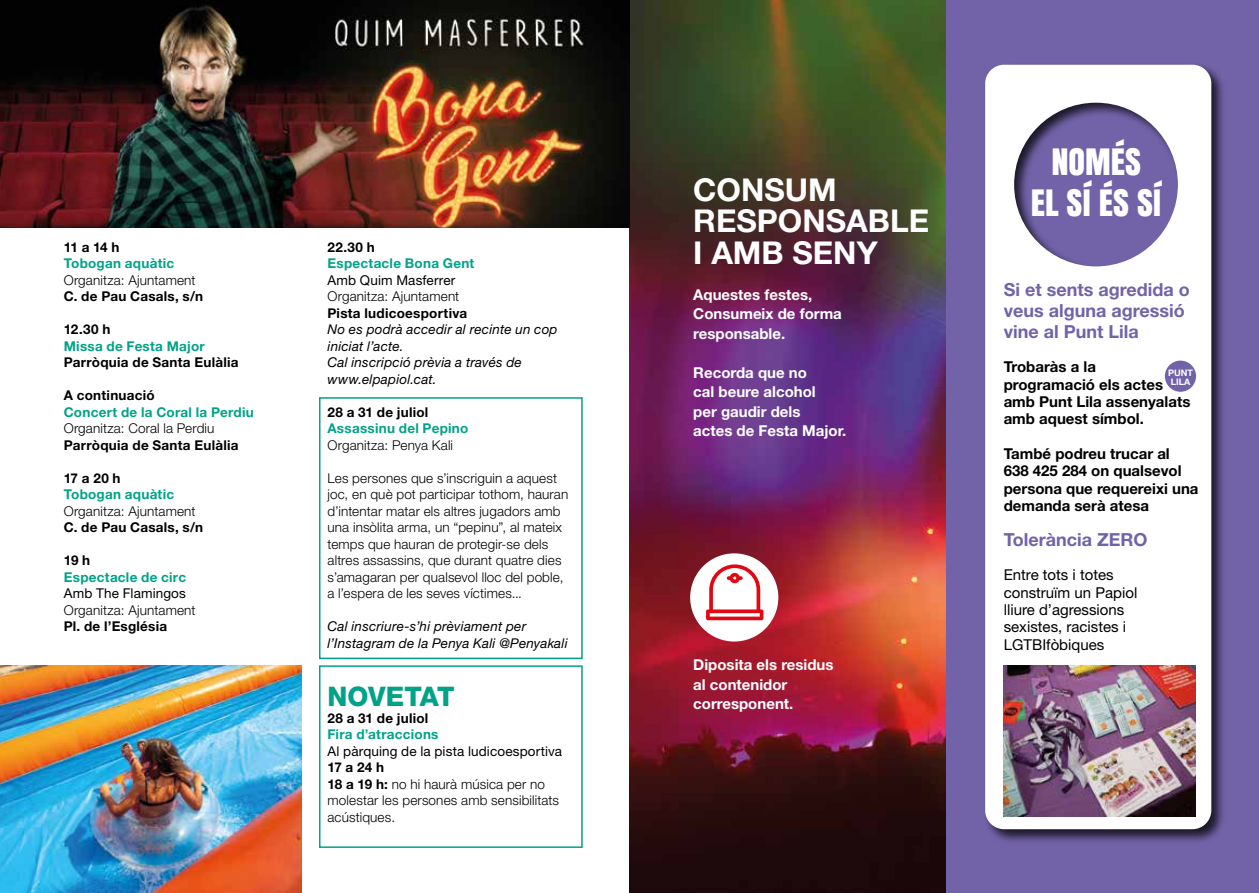
<style>
.page{position:relative;width:1259px;height:893px;background:#fff}
.page>*{position:absolute;margin:0;border:0;box-sizing:border-box;transform-origin:0 0}
.t1{font:34.05px/41px "Anton";color:#fff;text-align:center}
.t2{font:700 31.5px/31.5px "Helvetica Neue LT Std";color:#fff}
.t3{font:800 27px "Helvetica Neue LT Std";letter-spacing:-.01em;color:#00a388}
.t4{font:700 18px/21px "Helvetica Neue LT Std";color:#7263a9}
.t5{font:700 15px/17.2px "Helvetica Neue LT Std";color:#000}
.t6{font:700 15px/19.5px "Helvetica Neue LT Std";color:#fff}
.t7{font:15px/17.2px "Helvetica Neue LT Std";color:#000}
.t8{font:300 13.5px/16.5px "Helvetica Neue LT Std";letter-spacing:.01em;color:#000}
.t9{font:700 13.5px "Helvetica Neue LT Std";letter-spacing:.02em;color:#000}
.t10{font:italic 13.5px/16.5px "Helvetica Neue LT Std";letter-spacing:.015em;color:#000}
.t11{font:700 13.5px "Helvetica Neue LT Std";letter-spacing:.02em;color:#00a388}
.t12{font:13.5px "Helvetica Neue LT Std";letter-spacing:.01em;color:#000}
.t13{font:700 9px/9px "Helvetica Neue LT Std";color:#fff}
.s1{font-weight:700}
</style>
<div class="page">
<img style="left:629px;top:0;width:317px;height:893px">
<div style="left:946px;top:0;width:313px;height:893px;background:#7263a9"></div>
<div style="left:982px;top:62px;width:244px;height:782px;background:#000;opacity:.75"></div>
<svg style="left:985px;top:65px;width:226px;height:764px;background:#e8e6f0"></svg>
<div style="left:690px;top:553px;width:88px;height:88px;background:#fff;border-radius:50%"></div>
<svg style="left:706px;top:564px;width:57px;height:56px"></svg>
<div style="left:1164px;top:361px;width:32px;height:31px;background:#7263a9;border-radius:50%"></div>
<img style="left:0;top:665px;width:302px;height:228px">
<img style="left:0;top:0;width:629px;height:227px">
<img style="left:1003px;top:665px;width:192px;height:151px">
<div style="left:319px;top:665px;width:264px;height:183px;border:2px solid #00a388"></div>
<div style="left:319px;top:397px;width:264px;height:262px;border:2px solid #00a388"></div>
<p class="t9" style="left:64px;top:239px;width:57px">11 a 14 h</p>
<p class="t11" style="left:64px;top:255px;width:112px">Tobogan aquàtic</p>
<p class="t8" style="left:64px;top:272px;width:133px">Organitza: Ajuntament</p>
<p class="t9" style="left:64px;top:288px;width:141px">C. de Pau Casals, s/n</p>
<p class="t9" style="left:64px;top:321px;width:48px">12.30 h</p>
<p class="t11" style="left:64px;top:338px;width:143px">Missa de Festa Major</p>
<p class="t9" style="left:64px;top:354px;width:176px">Parròquia de Santa Eulàlia</p>
<p class="t9" style="left:64px;top:387px;width:92px">A continuació</p>
<p class="t11" style="left:64px;top:404px;width:192px">Concert de la Coral la Perdiu</p>
<p class="t8" style="left:64px;top:420px;width:152px">Organitza: Coral la Perdiu</p>
<p class="t9" style="left:64px;top:437px;width:176px">Parròquia de Santa Eulàlia</p>
<p class="t9" style="left:64px;top:470px;width:58px">17 a 20 h</p>
<p class="t11" style="left:64px;top:486px;width:112px">Tobogan aquàtic</p>
<p class="t8" style="left:64px;top:502px;width:133px">Organitza: Ajuntament</p>
<p class="t9" style="left:64px;top:519px;width:141px">C. de Pau Casals, s/n</p>
<p class="t9" style="left:64px;top:552px;width:28px">19 h</p>
<p class="t11" style="left:64px;top:569px;width:124px">Espectacle de circ</p>
<p class="t12" style="left:64px;top:585px;width:124px">Amb The Flamingos</p>
<p class="t8" style="left:64px;top:601px;width:133px">Organitza: Ajuntament</p>
<p class="t9" style="left:64px;top:618px;width:105px">Pl. de l’Església</p>
<p class="t9" style="left:327px;top:239px;width:49px">22.30 h</p>
<p class="t11" style="left:327px;top:255px;width:148px">Espectacle Bona Gent</p>
<p class="t12" style="left:327px;top:272px;width:129px">Amb Quim Masferrer</p>
<p class="t8" style="left:327px;top:288px;width:133px">Organitza: Ajuntament</p>
<p class="t9" style="left:327px;top:305px;width:141px">Pista ludicoesportiva</p>
<p class="t10" style="left:327px;top:321px;width:232px">No es podrà accedir al recinte un cop iniciat l’acte.<br>Cal inscripció prèvia a través de www.elpapiol.cat.</p>
<p class="t9" style="left:327px;top:404px;width:102px">28 a 31 de juliol</p>
<p class="t11" style="left:327px;top:420px;width:142px">Assassinu del Pepino</p>
<p class="t8" style="left:327px;top:436px;width:127px">Organitza: Penya Kali</p>
<p class="t8" style="left:327px;top:469px;width:242px">Les persones que s’inscriguin a aquest joc, en què pot participar tothom, hauran d’intentar matar els altres jugadors amb una insòlita arma, un “pepinu”, al mateix temps que hauran de protegir-se dels altres assassins, que durant quatre dies s’amagaran per qualsevol lloc del poble, a l’espera de les seves víctimes...</p>
<p class="t10" style="left:327px;top:618px;width:242px">Cal inscriure-s’hi prèviament per l’Instagram de la Penya Kali @Penyakali</p>
<h3 class="t3" style="left:327px;top:681px;width:129px">NOVETAT</h3>
<p class="t9" style="left:327px;top:710px;width:102px">28 a 31 de juliol</p>
<p class="t11" style="left:327px;top:726px;width:113px">Fira d’atraccions</p>
<p class="t12" style="left:327px;top:743px;width:236px">Al pàrquing de la pista ludicoesportiva</p>
<p class="t8" style="left:327px;top:759px;width:233px"><span class="s1">17 a 24 h<br>18 a 19 h:</span> no hi haurà música per no molestar les persones amb sensibilitats acústiques.</p>
<h2 class="t2" style="left:693px;top:173px;width:237px">CONSUM<br>RESPONSABLE<br>I AMB SENY</h2>
<p class="t6" style="left:693px;top:284px;width:150px">Aquestes festes,<br>Consumeix de forma responsable.</p>
<p class="t6" style="left:693px;top:362px;width:155px">Recorda que no<br>cal beure alcohol<br>per gaudir dels<br>actes de Festa Major.</p>
<p class="t6" style="left:693px;top:655px;width:142px">Diposita els residus al contenidor corresponent.</p>
<h1 class="t1" style="left:1031px;top:140px;width:132px">NOMÉS<br>EL SÍ ÉS SÍ</h1>
<h3 class="t4" style="left:1003px;top:278px;width:187px">Si et sents agredida o veus alguna agressió vine al Punt Lila</h3>
<p class="t5" style="left:1003px;top:358px;width:188px">Trobaràs a la programació els actes amb Punt Lila assenyalats amb aquest símbol.</p>
<p class="t5" style="left:1003px;top:445px;width:196px">També podreu trucar al<br>638 425 284 on qualsevol persona que requereixi una demanda serà atesa</p>
<h3 class="t4" style="left:1003px;top:528px;width:145px">Tolerància ZERO</h3>
<p class="t7" style="left:1003px;top:566px;width:135px">Entre tots i totes construïm un Papiol lliure d’agressions sexistes, racistes i<br>LGTBIfòbiques</p>
<p class="t13" style="left:1168px;top:368px;width:26px">PUNT<br>LILA</p>
</div>
